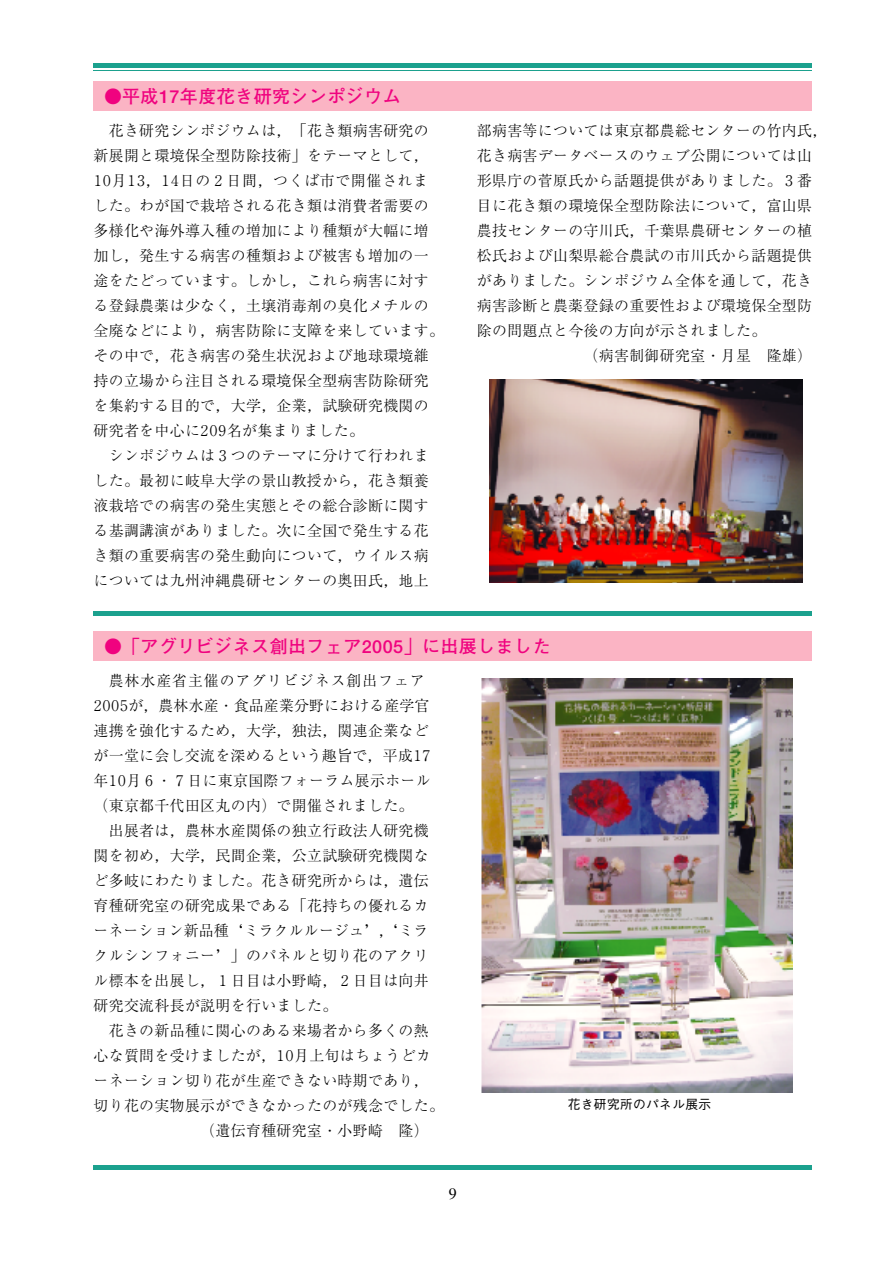
<style>
.page{position:relative;width:893px;height:1263px;background:#fff}
.page>*{position:absolute;margin:0;border:0;box-sizing:border-box;transform-origin:0 0}
.t1{font:700 18px "Futo Go B101";letter-spacing:.025em;color:#f0027f}
.t2{font:300 15.9px "Ryumin";color:#000}
.t3{font:300 14.85px/25px "Ryumin";letter-spacing:.025em;color:#000}
.t4{font:500 12.75px "Gothic BBB";letter-spacing:.025em;color:#000}
</style>
<div class="page">
<hr style="left:94px;top:611px;width:718px;height:4px;background:#1ba18e">
<div style="left:94px;top:81px;width:718px;height:30px;background:#fbb4c4"></div>
<div style="left:94px;top:631px;width:718px;height:30px;background:#fbb4c4"></div>
<hr style="left:94px;top:64px;width:718px;height:4px;background:#1ba18e">
<hr style="left:94px;top:70px;width:718px;height:1px;background:#1ba18e">
<hr style="left:94px;top:1165px;width:718px;height:4px;background:#1ba18e">
<img style="left:489px;top:379px;width:313px;height:203px">
<img style="left:481px;top:678px;width:311px;height:414px">
<p class="t1" style="left:104px;top:86px;width:298px">●平成17年度花き研究シンポジウム</p>
<p class="t3" style="left:90px;top:119px;width:355px;text-indent:18px">花き研究シンポジウムは，「花き類病害研究の新展開と環境保全型防除技術」をテーマとして，<br>１０月１３，１４日の２日間，つくば市で開催されました。わが国で栽培される花き類は消費者需要の多様化や海外導入種の増加により種類が大幅に増加し，発生する病害の種類および被害も増加の一途をたどっています。しかし，これら病害に対する登録農薬は少なく，土壌消毒剤の臭化メチルの全廃などにより，病害防除に支障を来しています。その中で，花き病害の発生状況および地球環境維持の立場から注目される環境保全型病害防除研究を集約する目的で，大学，企業，試験研究機関の研究者を中心に２０９名が集まりました。</p>
<p class="t3" style="left:94px;top:444px;width:337px;text-align:justify;text-indent:15px">シンポジウムは３つのテーマに分けて行われました。最初に岐阜大学の景山教授から，花き類養液栽培での病害の発生実態とその総合診断に関する基調講演がありました。次に全国で発生する花き類の重要病害の発生動向について，ウイルス病については九州沖縄農研センターの奥田氏，地上</p>
<p class="t3" style="left:477px;top:119px;width:352px">部病害等については東京都農総センターの竹内氏，</p>
<p class="t3" style="left:477px;top:144px;width:337px">花き病害データベースのウェブ公開については山</p>
<p class="t3" style="left:477px;top:169px;width:337px">形県庁の菅原氏から話題提供がありました。３番</p>
<p class="t3" style="left:477px;top:194px;width:337px">目に花き類の環境保全型防除法について，富山県</p>
<p class="t3" style="left:477px;top:219px;width:337px">農技センターの守川氏，千葉県農研センターの植</p>
<p class="t3" style="left:477px;top:244px;width:337px">松氏および山梨県総合農試の市川氏から話題提供</p>
<p class="t3" style="left:477px;top:269px;width:337px">がありました。シンポジウム全体を通して，花き</p>
<p class="t3" style="left:477px;top:294px;width:337px">病害診断と農薬登録の重要性および環境保全型防</p>
<p class="t3" style="left:477px;top:319px;width:291px">除の問題点と今後の方向が示されました。</p>
<p class="t3" style="left:584px;top:344px;width:230px">（病害制御研究室・月星 隆雄）</p>
<p class="t1" style="left:104px;top:636px;width:448px">●「アグリビジネス創出フェア2005」に出展しました</p>
<p class="t3" style="left:90px;top:669px;width:345px;text-indent:18px">農林水産省主催のアグリビジネス創出フェア<br>２００５が，農林水産・食品産業分野における産学官連携を強化するため，大学，独法，関連企業などが一堂に会し交流を深めるという趣旨で，平成１７年１０月６・７日に東京国際フォーラム展示ホール（東京都千代田区丸の内）で開催されました。</p>
<p class="t3" style="left:94px;top:819px;width:337px;text-align:justify;text-indent:15px">出展者は，農林水産関係の独立行政法人研究機関を初め，大学，民間企業，公立試験研究機関など多岐にわたりました。花き研究所からは，遺伝育種研究室の研究成果である「花持ちの優れるカーネーション新品種‘ミラクルルージュ’，‘ミラクルシンフォニー’」のパネルと切り花のアクリル標本を出展し，１日目は小野崎，２日目は向井研究交流科長が説明を行いました。</p>
<p class="t3" style="left:109px;top:1019px;width:321px">花きの新品種に関心のある来場者から多くの熱</p>
<p class="t3" style="left:94px;top:1044px;width:339px">心な質問を受けましたが，１０月上旬はちょうどカ</p>
<p class="t3" style="left:94px;top:1069px;width:337px">ーネーション切り花が生産できない時期であり，</p>
<p class="t3" style="left:94px;top:1094px;width:352px">切り花の実物展示ができなかったのが残念でした。</p>
<p class="t3" style="left:200px;top:1119px;width:230px">（遺伝育種研究室・小野崎 隆）</p>
<p class="t4" style="left:568px;top:1097px;width:145px">花き研究所のパネル展示</p>
<p class="t2" style="left:449px;top:1185px;width:9px">9</p>
</div>
